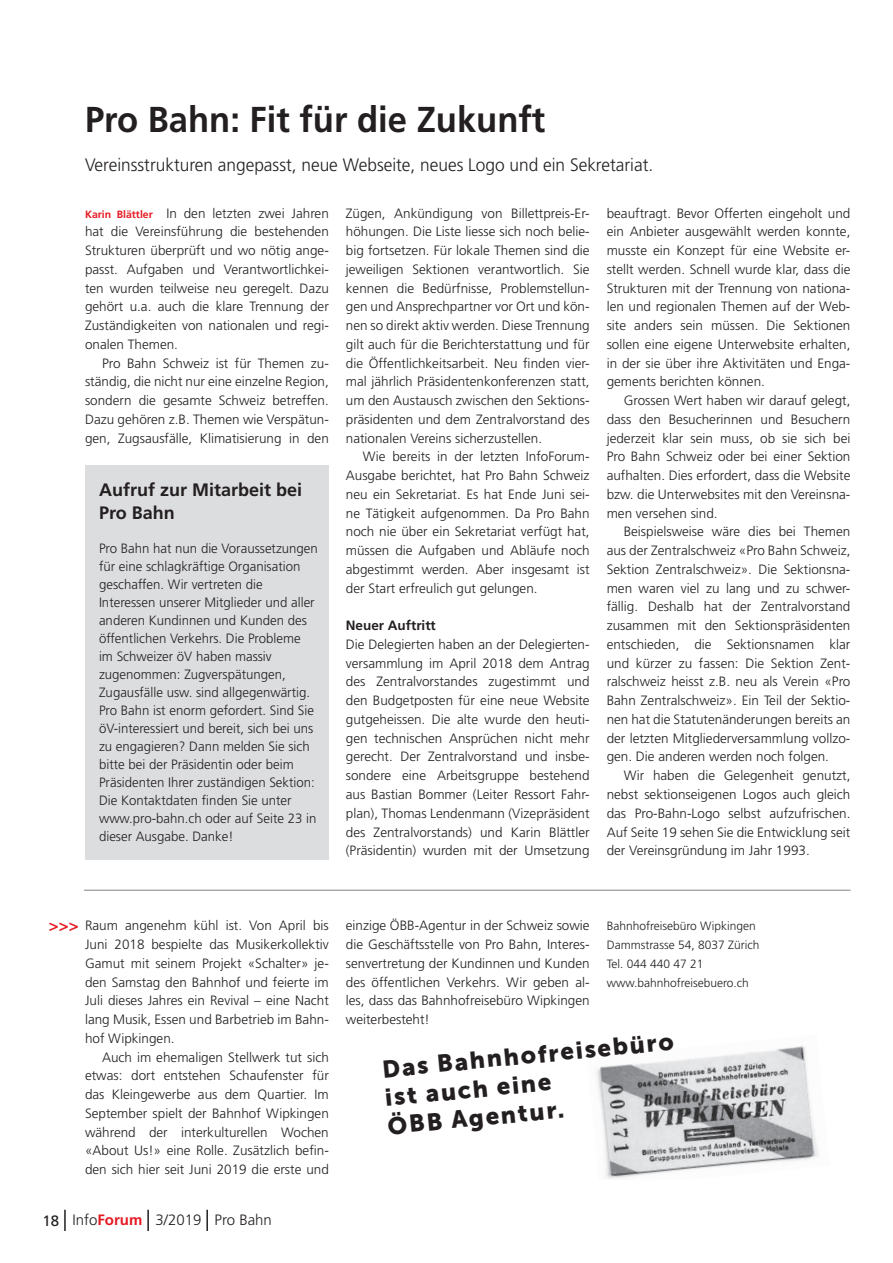
<style>
.page{position:relative;width:893px;height:1263px;background:#fff}
.page>*{position:absolute;margin:0;border:0;box-sizing:border-box;transform-origin:0 0}
.Titel_2{font:700 36px "Frutiger";color:#231f20;scale:.96 1}
.t1{font:24.15px/28.3px "Museo Sans 900";color:#231f20}
.Lead{font:300 18px "Frutiger";color:#231f20;scale:.96 1}
.Lead-2{font:700 18px/22.5px "Frutiger";color:#231f20}
.Lead-3{font:700 16.5px "Frutiger";color:#e51a23}
.Lead-4{font:300 15px "Frutiger";color:#231f20}
.Grundtext_mit_Einzug{font:300 13.5px/18.8px "Frutiger";color:#231f20;text-align:justify}
.Grundtext{font:300 13.5px/18.8px "Frutiger";color:#231f20;text-align:justify}
.Lead-5{font:300 13.5px/18px "Frutiger";color:#231f20}
.Grundtext-2{font:700 13.5px "Frutiger";color:#231f20}
.Grundtext-3{font:300 12px "Frutiger";color:#231f20}
.s1{font-weight:700;font-size:10.5px;color:#e51a23}
.s2{font-weight:400}
.s3{font-weight:700;color:#e51a23}
</style>
<div class="page">
<hr style="left:64px;top:1210px;width:2px;height:21px;background:#231f20">
<hr style="left:147px;top:1210px;width:2px;height:21px;background:#231f20">
<hr style="left:206px;top:1210px;width:2px;height:21px;background:#231f20">
<img style="left:596px;top:1046px;width:223px;height:133px">
<hr style="left:84px;top:890px;width:766px;height:1px;background:#808285">
<div style="left:85px;top:465px;width:244px;height:394px;background:#dcdddf"></div>
<p class="Titel_2" style="left:85px;top:98px;width:481px">Pro Bahn: Fit für die Zukunft</p>
<p class="Lead" style="left:85px;top:155px;width:590px">Vereinsstrukturen angepasst, neue Webseite, neues Logo und ein Sekretariat.</p>
<p class="Grundtext" style="left:85px;top:204px;width:245px"><span class="s1">Karin Blättler</span> In den letzten zwei Jahren hat die Vereinsführung die bestehenden Strukturen überprüft und wo nötig ange&shy;passt. Aufgaben und Verantwortlichkei&shy;ten wurden teilweise neu geregelt. Dazu gehört u.a. auch die klare Trennung der Zuständigkeiten von nationalen und regi&shy;onalen Themen.</p>
<p class="Grundtext_mit_Einzug" style="left:85px;top:354px;width:245px;text-align:left;text-indent:17px">Pro Bahn Schweiz ist für Themen zu&shy;ständig, die nicht nur eine einzelne Region, sondern die gesamte Schweiz betreffen.<br>Dazu gehören z. B. Themen wie Verspätun&shy;gen, Zugsausfälle, Klimatisierung in den</p>
<p class="Grundtext" style="left:607px;top:204px;width:245px">beauftragt. Bevor Offerten eingeholt und ein Anbieter ausgewählt werden konnte, musste ein Konzept für eine Website er&shy;stellt werden. Schnell wurde klar, dass die Strukturen mit der Trennung von nationa&shy;len und regionalen Themen auf der Web&shy;site anders sein müssen. Die Sektionen sollen eine eigene Unterwebsite erhalten, in der sie über ihre Aktivitäten und Enga&shy;gements berichten können.</p>
<p class="Grundtext_mit_Einzug" style="left:607px;top:391px;width:245px;text-indent:17px">Grossen Wert haben wir darauf gelegt, dass den Besucherinnen und Besuchern jederzeit klar sein muss, ob sie sich bei Pro Bahn Schweiz oder bei einer Sektion aufhalten. Dies erfordert, dass die Website bzw. die Unterwebsites mit den Vereinsna&shy;men versehen sind.</p>
<p class="Grundtext_mit_Einzug" style="left:607px;top:523px;width:245px;text-indent:17px">Beispielsweise wäre dies bei Themen aus der Zentralschweiz «Pro Bahn Schweiz, Sektion Zentralschweiz». Die Sektionsna&shy;men waren viel zu lang und zu schwer&shy;fällig. Deshalb hat der Zentralvorstand zusammen mit den Sektionspräsidenten entschieden, die Sektionsnamen klar und kürzer zu fassen: Die Sektion Zent&shy;ralschweiz heisst z. B. neu als Verein «Pro Bahn Zentralschweiz». Ein Teil der Sektio&shy;nen hat die Statutenänderungen bereits an der letzten Mitgliederversammlung vollzo&shy;gen. Die anderen werden noch folgen.</p>
<p class="Grundtext_mit_Einzug" style="left:607px;top:766px;width:245px;text-align:left;text-indent:17px">Wir haben die Gelegenheit genutzt, nebst sektionseigenen Logos auch gleich das Pro-Bahn-Logo selbst aufzufrischen.<br>Auf Seite 19 sehen Sie die Entwicklung seit der Vereinsgründung im Jahr 1993.</p>
<p class="Grundtext_mit_Einzug" style="left:346px;top:204px;width:245px">Zügen, Ankündigung von Billettpreis-Er&shy;höhungen. Die Liste liesse sich noch belie&shy;big fortsetzen. Für lokale Themen sind die jeweiligen Sektionen verantwortlich. Sie kennen die Bedürfnisse, Problemstellun&shy;gen und Ansprechpartner vor Ort und kön&shy;nen so direkt aktiv werden. Diese Trennung gilt auch für die Berichterstattung und für die Öffentlichkeitsarbeit. Neu finden vier&shy;mal jährlich Präsidentenkonferenzen statt, um den Austausch zwischen den Sektions&shy;präsidenten und dem Zentralvorstand des nationalen Vereins sicherzustellen.</p>
<p class="Grundtext_mit_Einzug" style="left:346px;top:448px;width:245px;text-indent:17px">Wie bereits in der letzten InfoForum-Ausgabe berichtet, hat Pro Bahn Schweiz neu ein Sekretariat. Es hat Ende Juni sei&shy;ne Tätigkeit aufgenommen. Da Pro Bahn noch nie über ein Sekretariat verfügt hat, müssen die Aufgaben und Abläufe noch abgestimmt werden. Aber insgesamt ist der Start erfreulich gut gelungen.</p>
<p class="Grundtext-2" style="left:346px;top:618px;width:92px">Neuer Auftritt</p>
<p class="Grundtext" style="left:346px;top:635px;width:245px">Die Delegierten haben an der Delegierten&shy;versammlung im April 2018 dem Antrag des Zentralvorstandes zugestimmt und den Budgetposten für eine neue Website gutgeheissen. Die alte wurde den heuti&shy;gen technischen Ansprüchen nicht mehr gerecht. Der Zentralvorstand und insbe&shy;sondere eine Arbeitsgruppe bestehend aus Bastian Bommer (Leiter Ressort Fahr&shy;plan), Thomas Lendenmann (Vizepräsident des Zentralvorstands) und Karin Blättler (Präsidentin) wurden mit der Umsetzung</p>
<p class="Lead-2" style="left:99px;top:479px;width:205px">Aufruf zur Mitarbeit bei<br>Pro Bahn</p>
<p class="Lead-5" style="left:99px;top:540px;width:220px">Pro Bahn hat nun die Voraussetzungen für eine schlagkräftige Organisation geschaffen. Wir vertreten die Interessen unserer Mitglieder und aller anderen Kundinnen und Kunden des öffentlichen Verkehrs. Die Probleme im Schweizer öV haben massiv zugenommen: Zugverspätungen, Zugausfälle usw. sind allgegenwärtig.<br>Pro Bahn ist enorm gefordert. Sind Sie öV-interessiert und bereit, sich bei uns zu engagieren? Dann melden Sie sich bitte bei der Präsidentin oder beim Präsidenten Ihrer zuständigen Sektion:<br>Die Kontaktdaten finden Sie unter www. pro-bahn.ch oder auf Seite 23 in dieser Ausgabe. Danke!</p>
<p class="Grundtext_mit_Einzug" style="left:85px;top:916px;width:245px">Raum angenehm kühl ist. Von April bis Juni 2018 bespielte das Musikerkollektiv Gamut mit seinem Projekt «Schalter» je&shy;den Samstag den Bahnhof und feierte im Juli dieses Jahres ein Revival – eine Nacht lang Musik, Essen und Barbetrieb im Bahn&shy;hof Wipkingen.</p>
<p class="Grundtext_mit_Einzug" style="left:85px;top:1048px;width:245px;text-indent:17px">Auch im ehemaligen Stellwerk tut sich etwas: dort entstehen Schaufenster für das Kleingewerbe aus dem Quartier. Im September spielt der Bahnhof Wipkingen während der interkulturellen Wochen «About Us!» eine Rolle. Zusätzlich befin&shy;den sich hier seit Juni 2019 die erste und</p>
<p class="Lead-3" style="left:49px;top:915px;width:31px">&gt;&gt;&gt;</p>
<p class="Lead-4" style="left:43px;top:1211px;width:231px"><span class="s2">18</span> Info<span class="s3">Forum</span> 3/2019 Pro Bahn</p>
<p class="Grundtext_mit_Einzug" style="left:346px;top:916px;width:245px">einzige ÖBB-Agentur in der Schweiz sowie die Geschäftsstelle von Pro Bahn, Interes&shy;senvertretung der Kundinnen und Kunden des öffentlichen Verkehrs. Wir geben al&shy;les, dass das Bahnhofreisebüro Wipkingen weiterbesteht!</p>
<p class="Grundtext-3" style="left:607px;top:919px;width:151px">Bahnhofreisebüro Wipkingen</p>
<p class="Grundtext-3" style="left:607px;top:938px;width:154px">Dammstrasse 54, 8037 Zürich</p>
<p class="Grundtext-3" style="left:607px;top:957px;width:98px">Tel. 044 440 47 21</p>
<p class="Grundtext-3" style="left:607px;top:975px;width:144px">www. bahnhofreisebuero.ch</p>
<p class="t1" style="left:380px;top:1056px;width:295px;rotate:-6deg">Das Bahnhofreisebüro ist auch eine<br>ÖBB Agentur.</p>
</div>
